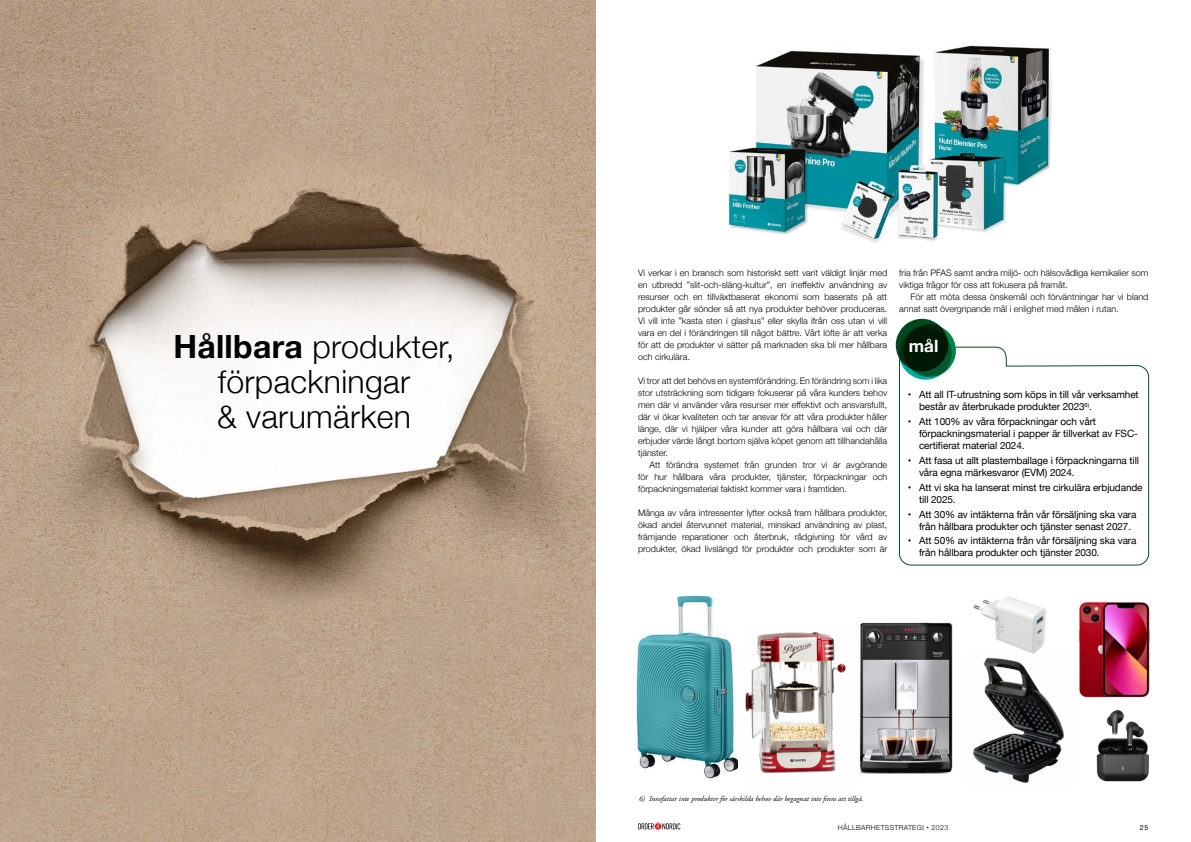
<style>
.page{position:relative;width:1191px;height:842px;background:#fff}
.page>*{position:absolute;margin:0;border:0;box-sizing:border-box;transform-origin:0 0}
.t1{font:300 32px/35px "Helvetica Neue";letter-spacing:.01em;color:#000;text-align:center}
.t2{font:700 17px "Helvetica Neue";color:#fff}
.t3{font:10px/12px "Helvetica Neue";letter-spacing:-.01em;color:#000}
.t4{font:300 9px/12px "Helvetica Neue";color:#000;text-align:justify}
.t5{font:italic 7.5px "Adobe Garamond Pro";color:#000}
.t6{font:300 7px "Helvetica Neue";letter-spacing:.05em;color:#000}
.t7{font:7px "Helvetica Neue";color:#000}
.s1{font-weight:700}
.s2{font-weight:400}
</style>
<div class="page">
<svg style="left:638px;top:823px;width:42px;height:7px"></svg>
<img style="left:0;top:0;width:595px;height:842px">
<img style="left:728px;top:45px;width:324px;height:198px">
<img style="left:973px;top:596px;width:73px;height:57px">
<img style="left:972px;top:653px;width:92px;height:130px">
<img style="left:1096px;top:711px;width:54px;height:71px">
<img style="left:859px;top:622px;width:94px;height:152px">
<img style="left:636px;top:595px;width:101px;height:183px">
<img style="left:1078px;top:602px;width:72px;height:95px">
<img style="left:745px;top:632px;width:101px;height:142px">
<svg style="left:899px;top:346px;width:250px;height:220px"></svg>
<svg style="left:895px;top:318px;width:65px;height:77px"></svg>
<h1 class="t1" style="left:173px;top:327px;width:283px"><span class="s1">Hållbara</span> produkter, förpackningar<br>&amp; varumärken</h1>
<p class="t4" style="left:638px;top:266px;width:251px">Vi verkar i en bransch som historiskt sett varit väldigt linjär med en utbredd ”slit-och-släng-kultur”, en ineffektiv användning av resurser och en tillväxtbaserat ekonomi som baserats på att produkter går sönder så att nya produkter behöver produceras.<br>Vi vill inte ”kasta sten i glashus” eller skylla ifrån oss utan vi vill vara en del i förändringen till något bättre. Vårt löfte är att verka för att de produkter vi sätter på marknaden ska bli mer hållbara och cirkulära.</p>
<p class="t4" style="left:638px;top:374px;width:251px">Vi tror att det behövs en systemförändring. En förändring som i lika stor utsträckning som tidigare fokuserar på våra kunders behov men där vi använder våra resurser mer effektivt och ansvarsfullt, där vi ökar kvaliteten och tar ansvar för att våra produkter håller länge, där vi hjälper våra kunder att göra hållbara val och där erbjuder värde långt bortom själva köpet genom att tillhandahålla tjänster.</p>
<p class="t4" style="left:638px;top:458px;width:251px;text-indent:11px">Att förändra systemet från grunden tror vi är avgörande för hur hållbara våra produkter, tjänster, förpackningar och förpackningsmaterial faktiskt kommer vara i framtiden.</p>
<p class="t4" style="left:638px;top:506px;width:251px">Många av våra intressenter lyfter också fram hållbara produkter, ökad andel återvunnet material, minskad användning av plast, främjande reparationer och återbruk, rådgivning för vård av produkter, ökad livslängd för produkter och produkter som är</p>
<p class="t4" style="left:899px;top:266px;width:251px">fria från PFAS samt andra miljö- och hälsovådliga kemikalier som viktiga frågor för oss att fokusera på framåt.</p>
<p class="t4" style="left:899px;top:290px;width:251px;text-indent:11px">För att möta dessa önskemål och förväntningar har vi bland annat satt övergripande mål i enlighet med målen i rutan.</p>
<h2 class="t2" style="left:909px;top:332px;width:31px">mål</h2>
<p class="t3" style="left:919px;top:389px;width:221px;text-indent:-11px">• Att all IT-utrustning som köps in till vår verksamhet består av återbrukade produkter 2023<sup>6)</sup>.</p>
<p class="t3" style="left:919px;top:416px;width:220px;text-indent:-11px">• Att 100% av våra förpackningar och vårt förpackningsmaterial i papper är tillverkat av FSC&shy;certifierat material 2024.</p>
<p class="t3" style="left:919px;top:455px;width:221px;text-indent:-11px">• Att fasa ut allt plastemballage i förpackningarna till våra egna märkesvaror (EVM) 2024.</p>
<p class="t3" style="left:919px;top:482px;width:225px;text-indent:-11px">• Att vi ska ha lanserat minst tre cirkulära erbjudande till 2025.</p>
<p class="t3" style="left:919px;top:508px;width:219px;text-indent:-11px">• Att 30% av intäkterna från vår försäljning ska vara från hållbara produkter och tjänster senast 2027.</p>
<p class="t3" style="left:919px;top:535px;width:219px;text-indent:-11px">• Att 50% av intäkterna från vår försäljning ska vara från hållbara produkter och tjänster 2030.</p>
<p class="t5" style="left:639px;top:794px;width:226px">6) Innefattar inte produkter för särskilda behov där begagnat inte finns att tillgå.</p>
<p class="t6" style="left:838px;top:821px;width:112px">HÅLLBARHETSSTRATEGI <span class="s2">•</span> 2023</p>
<p class="t7" style="left:1140px;top:822px;width:10px">25</p>
</div>
